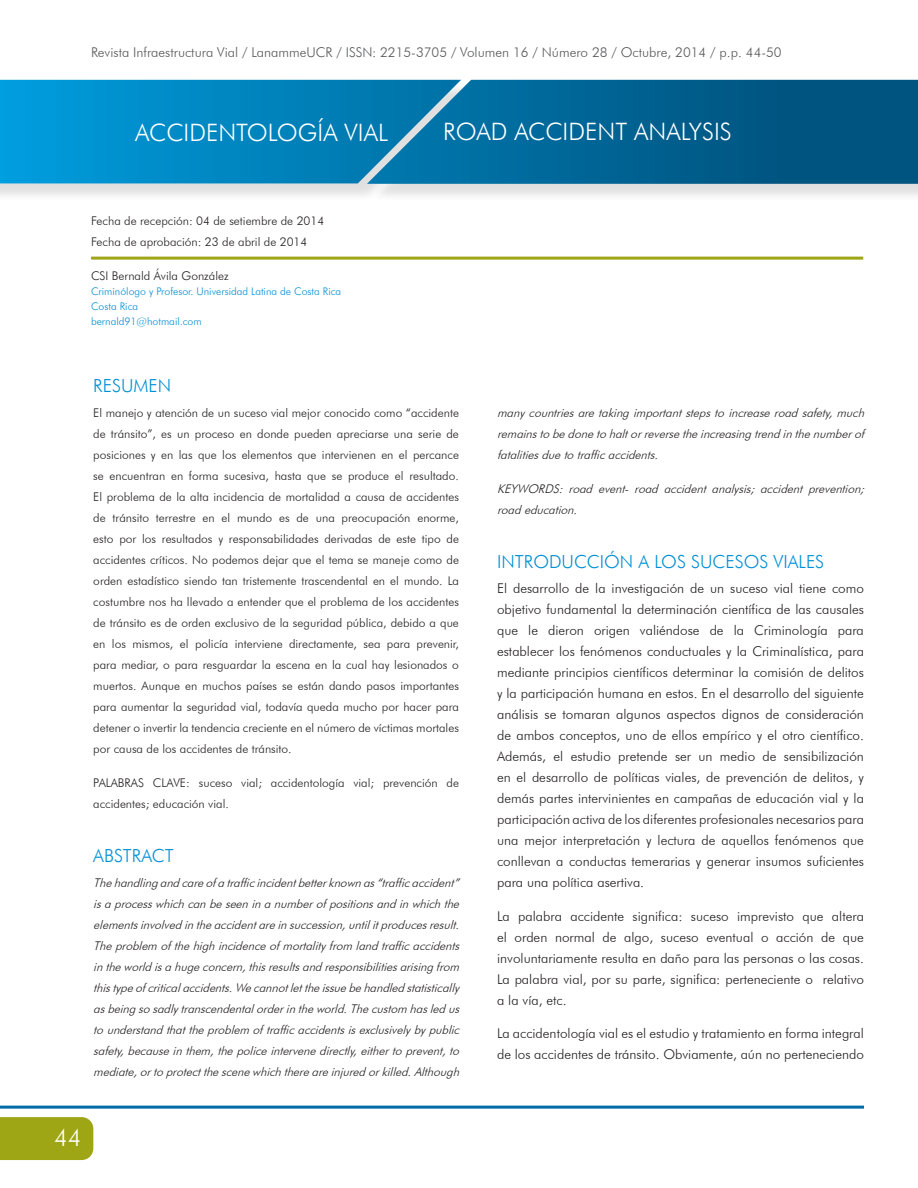
<style>
.page{position:relative;width:918px;height:1188px;background:#fff}
.page>*{position:absolute;margin:0;border:0;box-sizing:border-box;transform-origin:0 0}
.t1{font:300 24px "Futura BT";color:#fff}
.subtitulo_1{font:300 18px "Futura BT";color:#008fd5}
.Cuerpo{font:300 13.5px/21px "Futura BT";color:#231f20;text-align:justify}
.t2{font:300 13.5px "Futura BT";color:#57585a}
.resumen{font:300 12px/21px "Futura BT";color:#231f20;text-align:justify}
.Abstract{font:italic 300 12px/21px "Futura BT";color:#231f20;text-align:justify}
.fechas_de_envio{font:300 12px "Futura BT";color:#231f20}
.autor{font:300 12px "Futura BT";color:#231f20}
.lugar_de_autor{font:300 10.5px "Futura BT";color:#008fd5}
</style>
<div class="page">
<div style="left:0;top:1117px;width:93px;height:43px;background:#9ea615"></div>
<svg style="left:0;top:1106px;width:864px;height:3px;background:#207db2"></svg>
<div style="left:0;top:82px;width:479px;height:120px;background:#231f20;opacity:.14"></div>
<svg style="left:0;top:80px;width:367px;height:103px;background:#008bc6"></svg>
<hr style="left:91px;top:257px;width:772px;height:3px;background:#9ea615">
<div style="left:371px;top:82px;width:547px;height:120px;background:#231f20;opacity:.14"></div>
<svg style="left:367px;top:80px;width:551px;height:104px;background:#046492"></svg>
<p class="t2" style="left:91px;top:44px;width:692px">Revista Infraestructura Vial / LanammeUCR / ISSN: 2215-3705 / Volumen 16 / Número 28 / Octubre, 2014 / p.p. 44-50</p>
<p class="t1" style="left:135px;top:118px;width:254px">ACCIDENTOLOGÍA VIAL</p>
<p class="t1" style="left:443px;top:117px;width:290px">ROAD ACCIDENT ANALYSIS</p>
<p class="fechas_de_envio" style="left:91px;top:214px;width:235px">Fecha de recepción: 04 de setiembre de 2014</p>
<p class="fechas_de_envio" style="left:91px;top:235px;width:218px">Fecha de aprobación: 23 de abril de 2014</p>
<p class="autor" style="left:91px;top:268px;width:139px">CSI Bernald Ávila González</p>
<p class="lugar_de_autor" style="left:91px;top:285px;width:252px">Criminólogo y Profesor. Universidad Latina de Costa Rica</p>
<p class="lugar_de_autor" style="left:91px;top:300px;width:49px">Costa Rica</p>
<p class="lugar_de_autor" style="left:91px;top:315px;width:112px">bernald91@hotmail.com</p>
<p class="subtitulo_1" style="left:93px;top:375px;width:79px">RESUMEN</p>
<p class="resumen" style="left:93px;top:403px;width:367px">El manejo y atención de un suceso vial mejor conocido como “accidente de tránsito”, es un proceso en donde pueden apreciarse una serie de posiciones y en las que los elementos que intervienen en el percance se encuentran en forma sucesiva, hasta que se produce el resultado.<br>El problema de la alta incidencia de mortalidad a causa de accidentes de tránsito terrestre en el mundo es de una preocupación enorme, esto por los resultados y responsabilidades derivadas de este tipo de accidentes críticos. No podemos dejar que el tema se maneje como de orden estadístico siendo tan tristemente trascendental en el mundo. La costumbre nos ha llevado a entender que el problema de los accidentes de tránsito es de orden exclusivo de la seguridad pública, debido a que en los mismos, el policía interviene directamente, sea para prevenir, para mediar, o para resguardar la escena en la cual hay lesionados o muertos. Aunque en muchos países se están dando pasos importantes para aumentar la seguridad vial, todavía queda mucho por hacer para detener o invertir la tendencia creciente en el número de víctimas mortales por causa de los accidentes de tránsito.</p>
<p class="resumen" style="left:93px;top:772px;width:367px">PALABRAS CLAVE: suceso vial; accidentología vial; prevención de accidentes; educación vial.</p>
<p class="subtitulo_1" style="left:93px;top:844px;width:82px">ABSTRACT</p>
<p class="Abstract" style="left:93px;top:872px;width:371px">Thehandlingandcareofatrafficincidentbetterknownas“trafficaccident” isaprocesswhichcanbeseeninanumberofpositionsandinwhichthe elementsinvolvedintheaccidentareinsuccession,untilitproducesresult.<br>Theproblem ofthehighincidenceofmortalityfrom landtrafficaccidents intheworldisahugeconcern,thisresultsandresponsibilitiesarisingfrom thistypeofcriticalaccidents.Wecannotlettheissuebehandledstatistically asbeingsosadlytranscendentalorderintheworld.Thecustom hasledus tounderstandthattheproblem oftrafficaccidentsisexclusivelybypublic safety,becauseinthem,thepoliceintervenedirectly,eithertoprevent,to mediate,ortoprotectthescenewhichthereareinjuredorkilled.Although</p>
<p class="t1" style="left:54px;top:1122px;width:29px">44</p>
<p class="Abstract" style="left:497px;top:402px;width:372px">manycountriesaretakingimportantstepstoincreaseroadsafety,much remainstobedonetohaltorreversetheincreasingtrendinthenumberof fatalitiesduetotrafficaccidents.</p>
<p class="Abstract" style="left:497px;top:478px;width:372px">KEYWORDS: road event- road accident analysis; accident prevention; roadeducation.</p>
<p class="subtitulo_1" style="left:497px;top:550px;width:329px">INTRODUCCIÓN A LOS SUCESOS VIALES</p>
<p class="Cuerpo" style="left:497px;top:577px;width:368px">El desarrollo de la investigación de un suceso vial tiene como objetivo fundamental la determinación científica de las causales que le dieron origen valiéndose de la Criminología para establecer los fenómenos conductuales y la Criminalística, para mediante principios científicos determinar la comisión de delitos y la participación humana en estos. En el desarrollo del siguiente análisis se tomaran algunos aspectos dignos de consideración de ambos conceptos, uno de ellos empírico y el otro científico.<br>Además, el estudio pretende ser un medio de sensibilización en el desarrollo de políticas viales, de prevención de delitos, y demás partes intervinientes en campañas de educación vial y la participación activa de los diferentes profesionales necesarios para una mejor interpretación y lectura de aquellos fenómenos que conllevan a conductas temerarias y generar insumos suficientes para una política asertiva.</p>
<p class="Cuerpo" style="left:497px;top:905px;width:368px">La palabra accidente significa: suceso imprevisto que altera el orden normal de algo, suceso eventual o acción de que involuntariamente resulta en daño para las personas o las cosas.<br>La palabra vial, por su parte, significa: perteneciente o relativo a la vía, etc.</p>
<p class="Cuerpo" style="left:497px;top:1023px;width:368px">La accidentología vial es el estudio y tratamiento en forma integral de los accidentes de tránsito. Obviamente, aún no perteneciendo</p>
</div>
